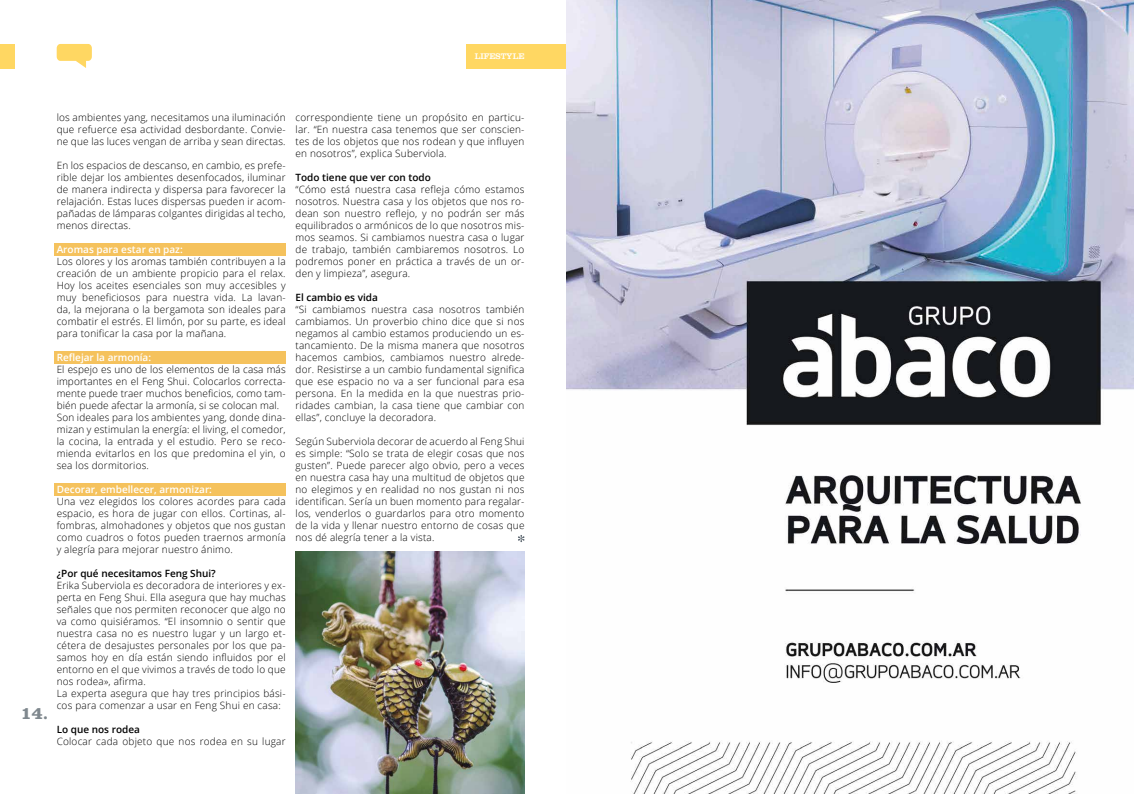
<style>
.page{position:relative;width:1134px;height:794px;background:#fff}
.page>*{position:absolute;margin:0;border:0;box-sizing:border-box;transform-origin:0 0}
.t1{font:700 18px "Clarendon LT Std";color:#7f888e}
.t2{font:300 10px/12px "Open Sans";letter-spacing:.02em;color:#000;text-align:justify}
.t3{font:600 10px "Open Sans";color:#000}
.t4{font:600 10px "Open Sans";color:#fff}
.t5{font:8.4px "Clarendon LT Std";color:#fff}
</style>
<div class="page">
<div style="left:55px;top:243px;width:231px;height:13px;background:#f5c25d"></div>
<div style="left:55px;top:351px;width:231px;height:13px;background:#f5c25d"></div>
<div style="left:55px;top:483px;width:231px;height:13px;background:#f5c25d"></div>
<div style="left:0;top:44px;width:14px;height:24px;background:#ffd762"></div>
<svg style="left:57px;top:44px;width:35px;height:24px"></svg>
<div style="left:466px;top:44px;width:101px;height:24px;background:#ffd762"></div>
<svg style="left:518px;top:535px;width:6px;height:7px"></svg>
<img style="left:567px;top:0;width:567px;height:794px">
<img style="left:296px;top:551px;width:228px;height:243px">
<p class="t5" style="left:475px;top:51px;width:51px">LIFESTYLE</p>
<h1 class="t1" style="left:21px;top:702px;width:29px">14.</h1>
<p class="t2" style="left:57px;top:111px;width:230px">los ambientes yang, necesitamos una iluminación que refuerce esa actividad desbordante. Convie&shy;ne que las luces vengan de arriba y sean directas.</p>
<p class="t2" style="left:57px;top:159px;width:230px">En los espacios de descanso, en cambio, es prefe&shy;rible dejar los ambientes desenfocados, iluminar de manera indirecta y dispersa para favorecer la relajación. Estas luces dispersas pueden ir acom&shy;pañadas de lámparas colgantes dirigidas al techo, menos directas.</p>
<p class="t4" style="left:57px;top:243px;width:128px">Aromas para estar en paz:</p>
<p class="t2" style="left:57px;top:255px;width:230px">Los olores y los aromas también contribuyen a la creación de un ambiente propicio para el relax.<br>Hoy los aceites esenciales son muy accesibles y muy beneficiosos para nuestra vida. La lavan&shy;da, la mejorana o la bergamota son ideales para combatir el estrés. El limón, por su parte, es ideal para tonificar la casa por la mañana.</p>
<p class="t4" style="left:57px;top:351px;width:96px">Reflejar la armonía:</p>
<p class="t2" style="left:57px;top:363px;width:230px;text-align:left">El espejo es uno de los elementos de la casa más importantes en el Feng Shui. Colocarlos correcta&shy;mente puede traer muchos beneficios, como tam&shy;bién puede afectar la armonía, si se colocan mal.<br>Son ideales para los ambientes yang, donde dina&shy;mizan y estimulan la energía: el living, el comedor, la cocina, la entrada y el estudio. Pero se reco&shy;mienda evitarlos en los que predomina el yin, o sea los dormitorios.</p>
<p class="t4" style="left:57px;top:483px;width:157px">Decorar, embellecer, armonizar:</p>
<p class="t2" style="left:57px;top:495px;width:230px">Una vez elegidos los colores acordes para cada espacio, es hora de jugar con ellos. Cortinas, al&shy;fombras, almohadones y objetos que nos gustan como cuadros o fotos pueden traernos armonía y alegría para mejorar nuestro ánimo.</p>
<p class="t3" style="left:57px;top:567px;width:161px">¿Por qué necesitamos Feng Shui?</p>
<p class="t2" style="left:57px;top:579px;width:230px;text-align:left">Erika Suberviola es decoradora de interiores y ex&shy;perta en Feng Shui. Ella asegura que hay muchas señales que nos permiten reconocer que algo no va como quisiéramos. “El insomnio o sentir que nuestra casa no es nuestro lugar y un largo et&shy;cétera de desajustes personales por los que pa&shy;samos hoy en día están siendo influidos por el entorno en el que vivimos a través de todo lo que nos rodea», afirma.<br>La experta asegura que hay tres principios bási&shy;cos para comenzar a usar en Feng Shui en casa:</p>
<p class="t3" style="left:57px;top:723px;width:85px">Lo que nos rodea</p>
<p class="t2" style="left:57px;top:735px;width:230px">Colocar cada objeto que nos rodea en su lugar</p>
<p class="t2" style="left:296px;top:111px;width:230px">correspondiente tiene un propósito en particu&shy;lar. “En nuestra casa tenemos que ser conscien&shy;tes de los objetos que nos rodean y que influyen en nosotros”, explica Suberviola.</p>
<p class="t3" style="left:296px;top:171px;width:137px">Todo tiene que ver con todo</p>
<p class="t2" style="left:296px;top:183px;width:230px">“Cómo está nuestra casa refleja cómo estamos nosotros. Nuestra casa y los objetos que nos ro&shy;dean son nuestro reflejo, y no podrán ser más equilibrados o armónicos de lo que nosotros mis&shy;mos seamos. Si cambiamos nuestra casa o lugar de trabajo, también cambiaremos nosotros. Lo podremos poner en práctica a través de un or&shy;den y limpieza”, asegura.</p>
<p class="t3" style="left:296px;top:291px;width:84px">El cambio es vida</p>
<p class="t2" style="left:296px;top:303px;width:230px">“Si cambiamos nuestra casa nosotros también cambiamos. Un proverbio chino dice que si nos negamos al cambio estamos produciendo un es&shy;tancamiento. De la misma manera que nosotros hacemos cambios, cambiamos nuestro alrede&shy;dor. Resistirse a un cambio fundamental significa que ese espacio no va a ser funcional para esa persona. En la medida en la que nuestras prio&shy;ridades cambian, la casa tiene que cambiar con ellas”, concluye la decoradora.</p>
<p class="t2" style="left:296px;top:435px;width:230px">Según Suberviola decorar de acuerdo al Feng Shui es simple: “Solo se trata de elegir cosas que nos gusten”. Puede parecer algo obvio, pero a veces en nuestra casa hay una multitud de objetos que no elegimos y en realidad no nos gustan ni nos identifican. Sería un buen momento para regalar&shy;los, venderlos o guardarlos para otro momento de la vida y llenar nuestro entorno de cosas que nos dé alegría tener a la vista.</p>
</div>
